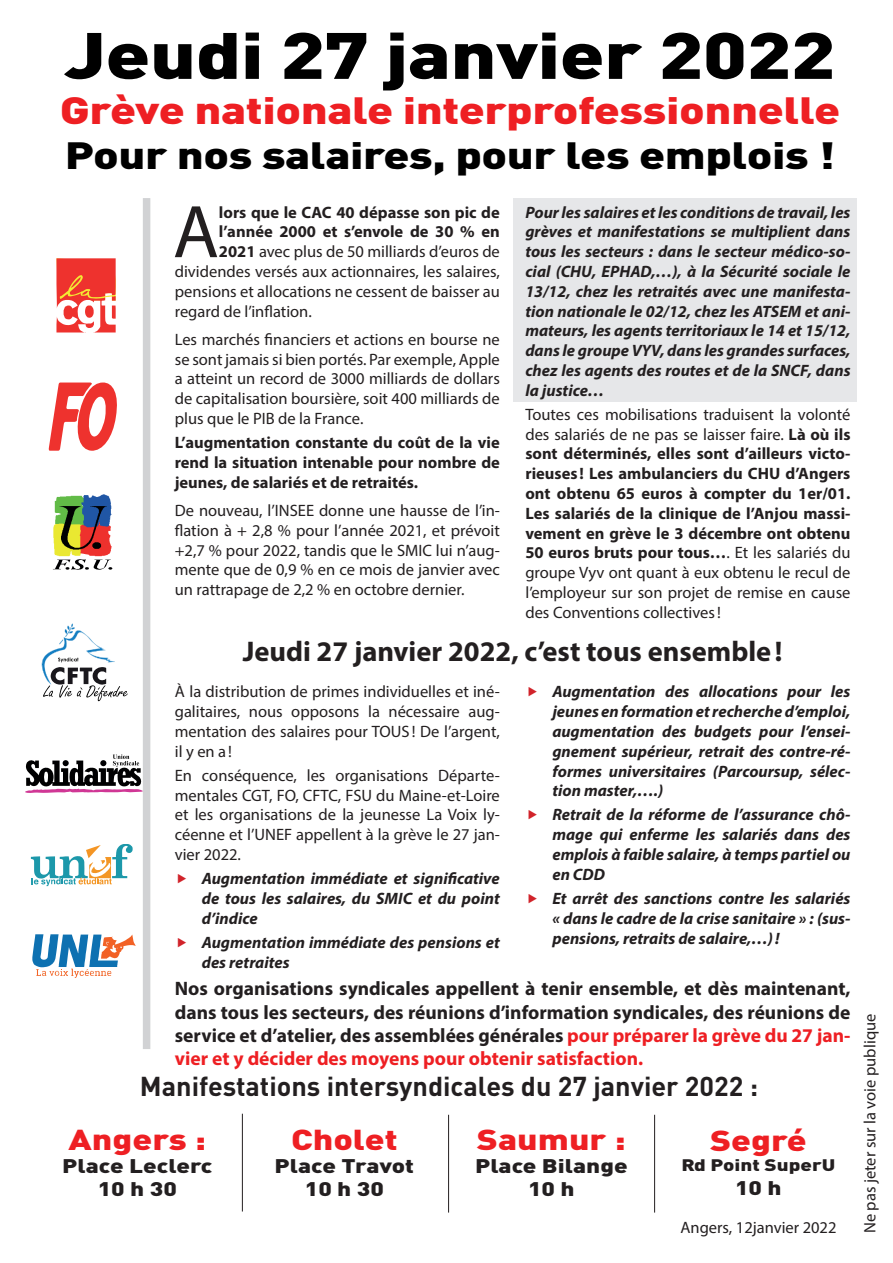
<style>
.page{position:relative;width:893px;height:1263px;background:#fff}
.page>*{position:absolute;margin:0;border:0;box-sizing:border-box;transform-origin:0 0}
.t1{font:75.3px "Myriad Pro";color:#231f20}
.t2{font:900 64.5px "DIN Pro";letter-spacing:-.01em;color:#000;scale:1.25 1}
.t3{font:900 37.5px "DIN Pro";letter-spacing:-.01em;color:#ee1f23;scale:1.25 1}
.t4{font:900 37.5px "DIN Pro";letter-spacing:-.01em;color:#000;scale:1.25 1}
.t5{font:700 28.5px "Myriad Pro";color:#231f20}
.t6{font:900 28.5px "DIN Pro";color:#ee1f23;scale:1.25 1}
.t7{font:700 27px "DIN Pro";color:#231f20}
.t8{font:700 19.5px/23.4px "Myriad Pro";color:#231f20;text-align:justify}
.t9{font:900 19.5px/23.4px "DIN Pro";color:#231f20;text-align:center;scale:1.25 1}
.t10{font:italic 700 16.5px/19.8px "Myriad Pro";color:#231f20;text-align:justify}
.t11{font:16.5px/19.8px "Myriad Pro";color:#231f20;text-align:justify}
.t12{font:700 16.5px/19.8px "Myriad Pro";color:#231f20;text-align:justify}
.t13{font:900 16.5px "DIN Pro";color:#231f20;scale:1.25 1}
.s1{font-weight:400}
.s2{font-weight:700}
.s3{color:#ee1f23}
</style>
<div class="page">
<div style="left:513px;top:198px;width:344px;height:203px;background:#e6e7e9"></div>
<svg style="left:56px;top:258px;width:60px;height:74px"></svg>
<svg style="left:48px;top:382px;width:69px;height:69px"></svg>
<svg style="left:53px;top:559px;width:59px;height:11px"></svg>
<img style="left:53px;top:495px;width:58px;height:62px">
<svg style="left:32px;top:934px;width:104px;height:44px"></svg>
<svg style="left:31px;top:844px;width:102px;height:42px"></svg>
<svg style="left:42px;top:623px;width:86px;height:78px"></svg>
<svg style="left:25px;top:754px;width:118px;height:39px"></svg>
<div style="left:143px;top:198px;width:7px;height:851px;background:#d1d2d4"></div>
<hr style="left:242px;top:1114px;width:1px;height:97px;background:#231f20">
<hr style="left:448px;top:1115px;width:1px;height:97px;background:#231f20">
<hr style="left:654px;top:1115px;width:1px;height:97px;background:#231f20">
<h2 class="t2" style="left:65px;top:0;width:618px">Jeudi 27 janvier 2022</h2>
<h3 class="t3" style="left:60px;top:78px;width:626px">Grève nationale interprofessionnelle</h3>
<h3 class="t4" style="left:65px;top:123px;width:618px">Pour nos salaires, pour les emplois !</h3>
<h1 class="t1" style="left:173px;top:185px;width:48px">A</h1>
<p class="t12" style="left:219px;top:202px;width:282px">lors que le CAC 40 dépasse son pic de</p>
<p class="t10" style="left:525px;top:202px;width:327px">Pour les salaires et les conditions de travail, les grèves et manifestations se multiplient dans tous les secteurs : dans le secteur médico-so&shy;cial (CHU, EPHAD,…), à la Sécurité sociale le 13/12, chez les retraités avec une manifesta&shy;tion nationale le 02/12, chez les ATSEM et ani&shy;mateurs, les agents territoriaux le 14 et 15/12, dans le groupe VYV, dans les grandes surfaces, chez les agents des routes et de la SNCF, dans la justice…</p>
<p class="t12" style="left:525px;top:404px;width:327px"><span class="s1">Toutes ces mobilisations traduisent la volonté des salariés de ne pas se laisser faire.</span> Là où ils sont déterminés, elles sont d’ailleurs victo&shy;rieuses ! Les ambulanciers du CHU d’Angers ont obtenu 65 euros à compter du 1er/01.<br>Les salariés de la clinique de l’Anjou massi&shy;vement en grève le 3 décembre ont obtenu 50 euros bruts pour tous…<span class="s1">. Et les salariés du groupe Vyv ont quant à eux obtenu le recul de l’employeur sur son projet de remise en cause des Conventions collectives!</span></p>
<h3 class="t5" style="left:243px;top:632px;width:541px">Jeudi 27 janvier 2022, c’est tous ensemble!</h3>
<p class="t11" style="left:175px;top:682px;width:327px">à la distribution de primes individuelles et iné&shy;galitaires, nous opposons la nécessaire aug&shy;mentation des salaires pour TOUS ! De l’argent, il y en a !</p>
<p class="t11" style="left:175px;top:765px;width:327px">En conséquence, les organisations Départe&shy;mentales CGT, FO, CFTC, FSU du Maine-et-Loire et les organisations de la jeunesse La Voix ly&shy;céenne et l’UNEF appellent à la grève le 27 jan&shy;vier 2022.</p>
<p class="t10" style="left:202px;top:868px;width:300px">Augmentation immédiate et significative de tous les salaires, du SMIC et du point d’indice</p>
<p class="t10" style="left:202px;top:932px;width:300px">Augmentation immédiate des pensions et des retraites</p>
<p class="t12" style="left:219px;top:221px;width:282px">l’année 2000 et s’envole de 30 % en</p>
<p class="t11" style="left:219px;top:241px;width:282px"><span class="s2">2021</span> avec plus de 50 milliards d’euros de</p>
<p class="t11" style="left:175px;top:261px;width:327px">dividendes versés aux actionnaires, les salaires,</p>
<p class="t11" style="left:175px;top:281px;width:327px">pensions et allocations ne cessent de baisser au</p>
<p class="t11" style="left:175px;top:301px;width:139px">regard de l’inflation.</p>
<p class="t11" style="left:175px;top:329px;width:327px">Les marchés financiers et actions en bourse ne se sont jamais si bien portés. Par exemple, Apple a atteint un record de 3000 milliards de dollars de capitalisation boursière, soit 400 milliards de plus que le PIB de la France.</p>
<p class="t12" style="left:175px;top:432px;width:327px">L’augmentation constante du coût de la vie rend la situation intenable pour nombre de jeunes, de salariés et de retraités.</p>
<p class="t11" style="left:175px;top:500px;width:327px">De nouveau, l’INSEE donne une hausse de l’in&shy;flation à + 2,8 % pour l’année 2021, et prévoit +2,7 % pour 2022, tandis que le SMIC lui n’aug&shy;mente que de 0,9 % en ce mois de janvier avec un rattrapage de 2,2 % en octobre dernier.</p>
<p class="t10" style="left:552px;top:681px;width:300px">Augmentation des allocations pour les jeunes en formation et recherche d’emploi, augmentation des budgets pour l’ensei&shy;gnement supérieur, retrait des contre-ré&shy;formes universitaires (Parcoursup, sélec&shy;tion master,….)</p>
<p class="t10" style="left:552px;top:804px;width:300px">Retrait de la réforme de l’assurance chô&shy;mage qui enferme les salariés dans des emplois à faible salaire, à temps partiel ou en CDD</p>
<p class="t10" style="left:552px;top:888px;width:300px">Et arrêt des sanctions contre les salariés « dans le cadre de la crise sanitaire » : (sus&shy;pensions, retraits de salaire,…)!</p>
<p class="t8" style="left:175px;top:976px;width:677px">Nos organisations syndicales appellent à tenir ensemble, et dès maintenant, dans tous les secteurs, des réunions d’information syndicales, des réunions de service et d’atelier, des assemblées générales <span class="s3">pour préparer la grève du 27 jan&shy;vier et y décider des moyens pour obtenir satisfaction.</span></p>
<h3 class="t7" style="left:140px;top:1064px;width:620px">Manifestations intersyndicales du 27 janvier 2022 :</h3>
<h3 class="t6" style="left:69px;top:1115px;width:112px">Angers :</h3>
<p class="t9" style="left:62px;top:1152px;width:122px">Place Leclerc<br>10 h 30</p>
<h3 class="t6" style="left:291px;top:1115px;width:87px">Cholet</h3>
<p class="t9" style="left:275px;top:1152px;width:113px">Place Travot<br>10 h 30</p>
<h3 class="t6" style="left:477px;top:1115px;width:121px">Saumur :</h3>
<p class="t9" style="left:475px;top:1152px;width:124px">Place Bilange<br>10 h</p>
<h3 class="t6" style="left:710px;top:1116px;width:79px">Segré</h3>
<p class="t13" style="left:681px;top:1151px;width:125px">Rd Point SuperU</p>
<p class="t9" style="left:735px;top:1173px;width:39px">10 h</p>
<p class="t11" style="left:680px;top:1217px;width:158px">Angers, 12janvier 2022</p>
<p class="t11" style="left:860px;top:1233px;width:221px;rotate:-90deg">Ne pas jeter sur la voie publique</p>
</div>
